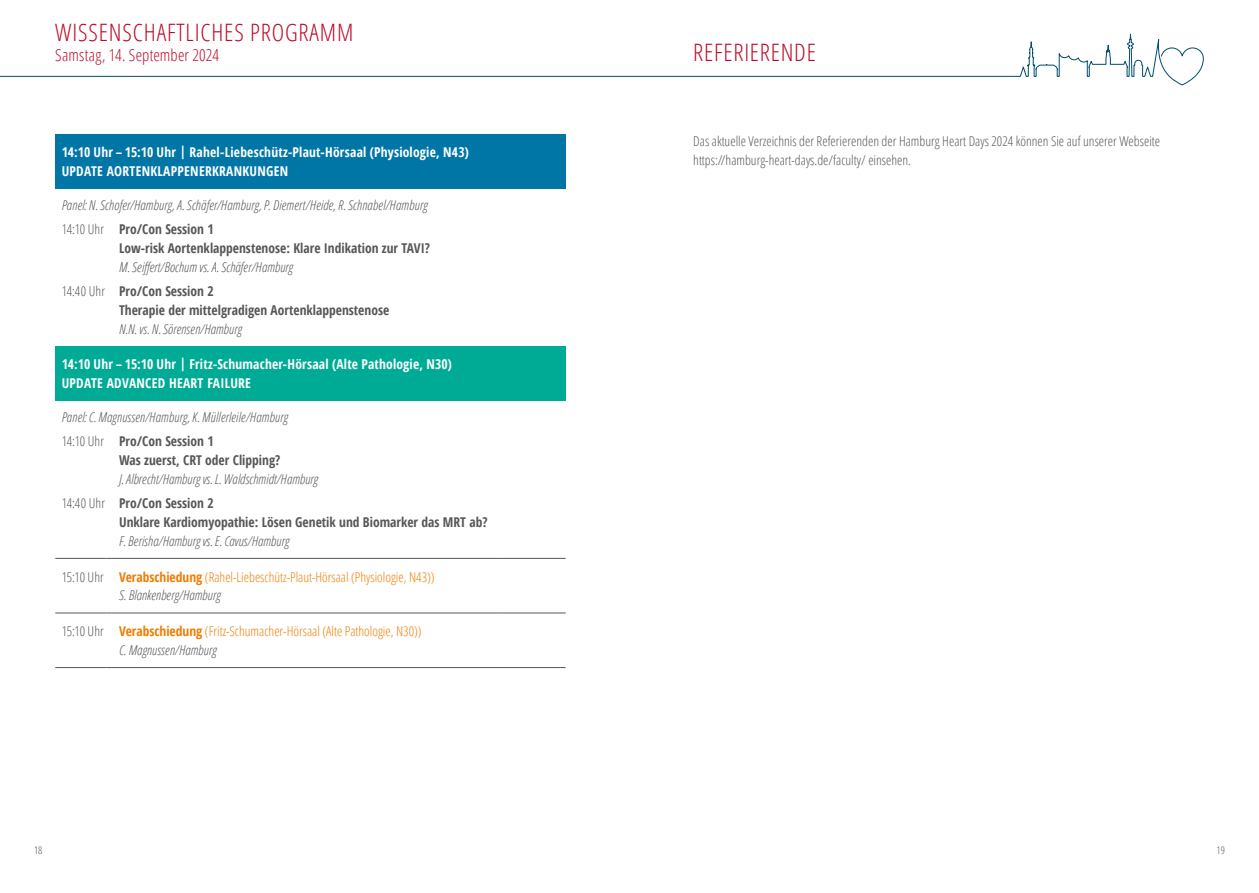
<style>
.page{position:relative;width:1259px;height:893px;background:#fff}
.page>*{position:absolute;margin:0;border:0;box-sizing:border-box;transform-origin:0 0}
.t1{font:300 24px "Open Sans Condensed";letter-spacing:.035em;color:#bd0a28}
.t2{font:300 16.5px "Open Sans Condensed";letter-spacing:.005em;color:#bd0a28}
.t3{font:italic 300 13.5px/24.3px "Open Sans Condensed";color:#575756}
.t4{font:700 13.5px/18.8px "Open Sans Condensed";letter-spacing:.015em;color:#fff}
.t5{font:300 13.5px/18.8px "Open Sans Condensed";color:#ef7d00}
.t6{font:700 13.5px "Open Sans Condensed";color:#575756}
.t7{font:300 13.5px/18.8px "Open Sans Condensed";color:#575756}
.t8{font:300 10.5px "Open Sans Condensed";color:#575756}
.s1{font-style:normal}
.s2{font-weight:700;font-style:normal}
.s3{color:#575756}
.s4{font-weight:700}
.s5{font-style:italic;color:#575756}
</style>
<div class="page">
<svg style="left:0;top:33px;width:1204px;height:53px"></svg>
<div style="left:55px;top:134px;width:511px;height:55px;background:#0076a7"></div>
<div style="left:55px;top:346px;width:511px;height:55px;background:#00ab96"></div>
<hr style="left:55px;top:558px;width:51px;height:1px;background:#575756">
<hr style="left:106px;top:558px;width:396px;height:1px;background:#575756">
<hr style="left:502px;top:558px;width:64px;height:1px;background:#575756">
<hr style="left:55px;top:613px;width:51px;height:1px;background:#575756">
<hr style="left:106px;top:613px;width:396px;height:1px;background:#575756">
<hr style="left:502px;top:613px;width:64px;height:1px;background:#575756">
<hr style="left:55px;top:667px;width:51px;height:1px;background:#575756">
<hr style="left:106px;top:667px;width:396px;height:1px;background:#575756">
<hr style="left:502px;top:667px;width:64px;height:1px;background:#575756">
<h1 class="t1" style="left:55px;top:16px;width:300px">WISSENSCHAFTLICHES PROGRAMM</h1>
<p class="t2" style="left:55px;top:43px;width:165px">Samstag, 14. September 2024</p>
<p class="t4" style="left:62px;top:143px;width:409px">14:10 Uhr – 15:10 Uhr | Rahel-Liebeschütz-Plaut-Hörsaal (Physiologie, N43)<br>UPDATE AORTENKLAPPENERKRANKUNGEN</p>
<p class="t3" style="left:62px;top:192px;width:367px">Panel: N. Schofer/Hamburg, A. Schäfer/Hamburg, P. Diemert/Heide, R. Schnabel/Hamburg<br><span class="s1">14:10 Uhr</span> <span class="s2">Pro/Con Session 1</span></p>
<p class="t6" style="left:119px;top:239px;width:312px">Low-risk Aortenklappenstenose: Klare Indikation zur TAVI?</p>
<p class="t3" style="left:62px;top:254px;width:233px;text-indent:57px">M. Seiffert/Bochum vs. A. Schäfer/Hamburg<br><span class="s1">14:40 Uhr</span> <span class="s2">Pro/Con Session 2</span></p>
<p class="t6" style="left:119px;top:300px;width:272px">Therapie der mittelgradigen Aortenklappenstenose</p>
<p class="t3" style="left:119px;top:316px;width:124px">N.N. vs. N. Sörensen/Hamburg</p>
<p class="t4" style="left:62px;top:355px;width:392px">14:10 Uhr – 15:10 Uhr | Fritz-Schumacher-Hörsaal (Alte Pathologie, N30)<br>UPDATE ADVANCED HEART FAILURE</p>
<p class="t3" style="left:62px;top:404px;width:228px">Panel: C. Magnussen/Hamburg, K. Müllerleile/Hamburg<br><span class="s1">14:10 Uhr</span> <span class="s2">Pro/Con Session 1</span></p>
<p class="t6" style="left:119px;top:451px;width:163px">Was zuerst, CRT oder Clipping?</p>
<p class="t3" style="left:62px;top:466px;width:258px;text-indent:57px">J. Albrecht/Hamburg vs. L. Waldschmidt/Hamburg<br><span class="s1">14:40 Uhr</span> <span class="s2">Pro/Con Session 2</span></p>
<p class="t6" style="left:119px;top:513px;width:370px">Unklare Kardiomyopathie: Lösen Genetik und Biomarker das MRT ab?</p>
<p class="t3" style="left:119px;top:528px;width:172px">F. Berisha/Hamburg vs. E. Cavus/Hamburg</p>
<p class="t5" style="left:119px;top:567px;width:317px;text-indent:-57px"><span class="s3">15:10 Uhr</span> <span class="s4">Verabschiedung</span> (Rahel-Liebeschütz-Plaut-Hörsaal (Physiologie, N43))<br><span class="s5">S. Blankenberg/Hamburg</span></p>
<p class="t5" style="left:119px;top:621px;width:304px;text-indent:-57px"><span class="s3">15:10 Uhr</span> <span class="s4">Verabschiedung</span> (Fritz-Schumacher-Hörsaal (Alte Pathologie, N30))<br><span class="s5">C. Magnussen/Hamburg</span></p>
<h1 class="t1" style="left:693px;top:36px;width:124px">REFERIERENDE</h1>
<p class="t7" style="left:693px;top:132px;width:468px">Das aktuelle Verzeichnis der Referierenden der Hamburg Heart Days 2024 können Sie auf unserer Webseite https://hamburg-heart-days.de/faculty/ einsehen.</p>
<p class="t8" style="left:34px;top:843px;width:10px">18</p>
<p class="t8" style="left:1216px;top:843px;width:10px">19</p>
</div>
